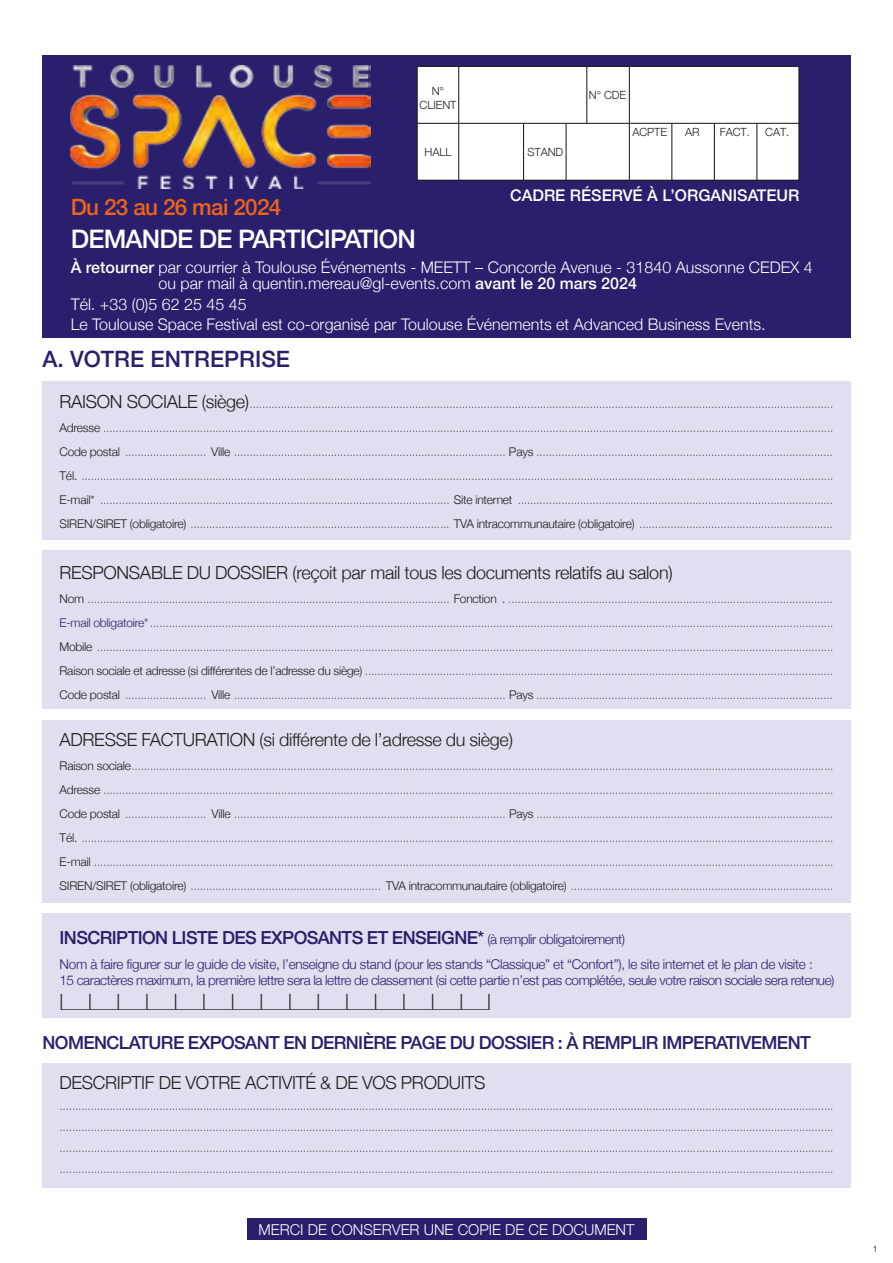
<style>
.page{position:relative;width:893px;height:1263px;background:#fff}
.page>*{position:absolute;margin:0;border:0;box-sizing:border-box;transform-origin:0 0}
.t1{font:500 25.5px "Helvetica Neue";letter-spacing:-.03em;color:#fff}
.t2{font:500 22.5px "Helvetica Neue";color:#291f6c}
.t3{font:500 22.5px "Helvetica Neue";letter-spacing:-.03em;color:#ec6417}
.t4{font:21px "Casesaremplir Roman";letter-spacing:-.005em;color:#1d1d1b;scale:1.8 1}
.t5{font:300 18px "Helvetica Neue";letter-spacing:-.02em;color:#1d1d1b}
.t6{font:500 18px "Helvetica Neue";letter-spacing:-.035em;color:#291f6c}
.t7{font:300 16.05px/16.5px "Helvetica Neue";color:#fff}
.t8{font:500 16.05px "Helvetica Neue";color:#fff}
.t9{font:300 15px "Helvetica Neue";color:#fff}
.t10{font:300 13.5px/16.5px "Helvetica Neue";letter-spacing:-.035em;color:#291f6c}
.t11{font:100 12px/24px "Helvetica Neue";color:#1d1d1b;text-align:justify}
.t12{font:300 11.25px/14.2px "Helvetica Neue";letter-spacing:-.01em;color:#1d1d1b;text-align:center}
.t13{font:300 9px "Helvetica Neue";color:#1d1d1b;scale:.95 1}
.s1{font-weight:500}
.s2{font-weight:300;font-size:18px}
.s3{font-weight:300}
.s4{font-weight:300;color:#291f6c}
.s5{font-weight:300;font-size:13.5px}
</style>
<div class="page">
<div style="left:42px;top:55px;width:808px;height:283px;background:#291f6c"></div>
<div style="left:42px;top:382px;width:808px;height:158px;background:#e2ddef"></div>
<div style="left:42px;top:720px;width:808px;height:182px;background:#e2ddef"></div>
<div style="left:42px;top:550px;width:808px;height:159px;background:#e2ddef"></div>
<div style="left:42px;top:1063px;width:808px;height:124px;background:#e2ddef"></div>
<div style="left:42px;top:913px;width:808px;height:105px;background:#e2ddef"></div>
<div style="left:417px;top:66px;width:382px;height:114px;background:#fff"></div>
<div style="left:417px;top:66px;width:382px;height:115px;border:1px solid #1d1d1b"></div>
<hr style="left:417px;top:123px;width:382px;height:1px;background:#1d1d1b">
<hr style="left:458px;top:66px;width:1px;height:115px;background:#1d1d1b">
<hr style="left:566px;top:123px;width:1px;height:58px;background:#1d1d1b">
<hr style="left:523px;top:123px;width:1px;height:58px;background:#1d1d1b">
<hr style="left:756px;top:123px;width:1px;height:57px;background:#1d1d1b">
<hr style="left:714px;top:123px;width:1px;height:57px;background:#1d1d1b">
<hr style="left:671px;top:123px;width:1px;height:57px;background:#1d1d1b">
<hr style="left:629px;top:123px;width:1px;height:57px;background:#1d1d1b">
<hr style="left:629px;top:66px;width:1px;height:57px;background:#1d1d1b">
<hr style="left:586px;top:66px;width:1px;height:57px;background:#1d1d1b">
<div style="left:247px;top:1218px;width:399px;height:21px;background:#291f6c"></div>
<img style="left:71px;top:66px;width:299px;height:122px">
<h2 class="t3" style="left:71px;top:189px;width:212px">Du 23 au 26 mai 2024</h2>
<p class="t12" style="left:420px;top:83px;width:38px">N°<br>CLIENT</p>
<p class="t12" style="left:425px;top:144px;width:28px">HALL</p>
<h1 class="t1" style="left:71px;top:218px;width:347px">DEMANDE DE PARTICIPATION</h1>
<p class="t12" style="left:589px;top:87px;width:39px">N° CDE</p>
<p class="t12" style="left:527px;top:144px;width:37px">STAND</p>
<p class="t12" style="left:632px;top:124px;width:36px">ACPTE</p>
<p class="t12" style="left:685px;top:124px;width:16px">AR</p>
<p class="t12" style="left:720px;top:124px;width:32px">FACT.</p>
<p class="t12" style="left:765px;top:124px;width:26px">CAT.</p>
<h3 class="t8" style="left:510px;top:182px;width:291px">CADRE RÉSERVÉ À L’ORGANISATEUR</h3>
<h3 class="t7" style="left:158px;top:258px;width:656px;text-indent:-88px"><span class="s1">À retourner</span> par courrier à Toulouse Événements - MEETT – Concorde Avenue - 31840 Aussonne CEDEX 4 ou par mail à quentin.mereau@gl-events.com <span class="s1">avant le 20 mars 2024</span></h3>
<h3 class="t7" style="left:71px;top:293px;width:696px;line-height:19.8px">Tél. +33 (0)5 62 25 45 45<br>Le Toulouse Space Festival est co-organisé par Toulouse Événements et Advanced Business Events.</h3>
<h2 class="t2" style="left:43px;top:340px;width:249px">A. VOTRE ENTREPRISE</h2>
<p class="t11" style="left:60px;top:391px;width:775px"><span class="s2">RAISON SOCIALE (siège)</span>...........................................................................................................................................................................................<br><span class="s3">Adresse</span> ..........................................................................................................................................................................................................................................<br><span class="s3">Code postal</span> .......................... <span class="s3">Ville</span> ....................................................................................... <span class="s3">Pays</span> ...............................................................................................<br><span class="s3">Tél.</span> .................................................................................................................................................................................................................................................<br><span class="s3">E-mail*</span> ................................................................................................................ <span class="s3">Site internet</span> .....................................................................................................<br><span class="s3">SIREN/SIRET (obligatoire)</span> ................................................................................... <span class="s3">TVA intracommunautaire (obligatoire)</span> ..............................................................</p>
<h3 class="t5" style="left:60px;top:558px;width:615px">RESPONSABLE DU DOSSIER (reçoit par mail tous les documents relatifs au salon)</h3>
<p class="t11" style="left:60px;top:586px;width:775px"><span class="s3">Nom</span> .................................................................................................................... <span class="s3">Fonction .</span> ........................................................................................................<br><span class="s4">E-mail obligatoire*</span>...........................................................................................................................................................................................................................<br><span class="s3">Mobile</span> ............................................................................................................................................................................................................................................<br><span class="s3">Raison sociale et adresse (si différentes de l’adresse du siège)</span> ......................................................................................................................................................<br><span class="s3">Code postal</span> .......................... <span class="s3">Ville</span> ....................................................................................... <span class="s3">Pays</span> ...............................................................................................</p>
<h3 class="t5" style="left:60px;top:725px;width:455px">ADRESSE FACTURATION (si différente de l’adresse du siège)</h3>
<p class="t11" style="left:60px;top:754px;width:775px"><span class="s3">Raison sociale</span>.................................................................................................................................................................................................................................<br><span class="s3">Adresse</span> ..........................................................................................................................................................................................................................................<br><span class="s3">Code postal</span> .......................... <span class="s3">Ville</span> ....................................................................................... <span class="s3">Pays</span> ...............................................................................................<br><span class="s3">Tél.</span> .................................................................................................................................................................................................................................................<br><span class="s3">E-mail</span> .............................................................................................................................................................................................................................................<br><span class="s3">SIREN/SIRET (obligatoire)</span> ............................................................. <span class="s3">TVA intracommunautaire (obligatoire)</span> ....................................................................................</p>
<h3 class="t6" style="left:60px;top:922px;width:567px">INSCRIPTION LISTE DES EXPOSANTS ET ENSEIGNE* <span class="s5">(à remplir obligatoirement)</span></h3>
<p class="t10" style="left:60px;top:954px;width:776px">Nom à faire figurer sur le guide de visite, l’enseigne du stand (pour les stands “Classique” et “Confort”), le site internet et le plan de visite :<br>15 caractères maximum, la première lettre sera la lettre de classement (si cette partie n’est pas complétée, seule votre raison sociale sera retenue)</p>
<h3 class="t4" style="left:61px;top:991px;width:240px">qqqqqqqqqqqqqqf</h3>
<h3 class="t6" style="left:43px;top:1028px;width:770px">NOMENCLATURE EXPOSANT EN DERNIÈRE PAGE DU DOSSIER : À REMPLIR IMPERATIVEMENT</h3>
<h3 class="t5" style="left:60px;top:1068px;width:427px">DESCRIPTIF DE VOTRE ACTIVITÉ &amp; DE VOS PRODUITS</h3>
<p class="t11" style="left:60px;top:1094px;width:775px;line-height:21px">........................................................................................................................................................................................................................................................ ........................................................................................................................................................................................................................................................ ........................................................................................................................................................................................................................................................ ........................................................................................................................................................................................................................................................</p>
<p class="t9" style="left:258px;top:1217px;width:377px">MERCI DE CONSERVER UNE COPIE DE CE DOCUMENT</p>
<p class="t13" style="left:873px;top:1241px;width:7px">1</p>
</div>
